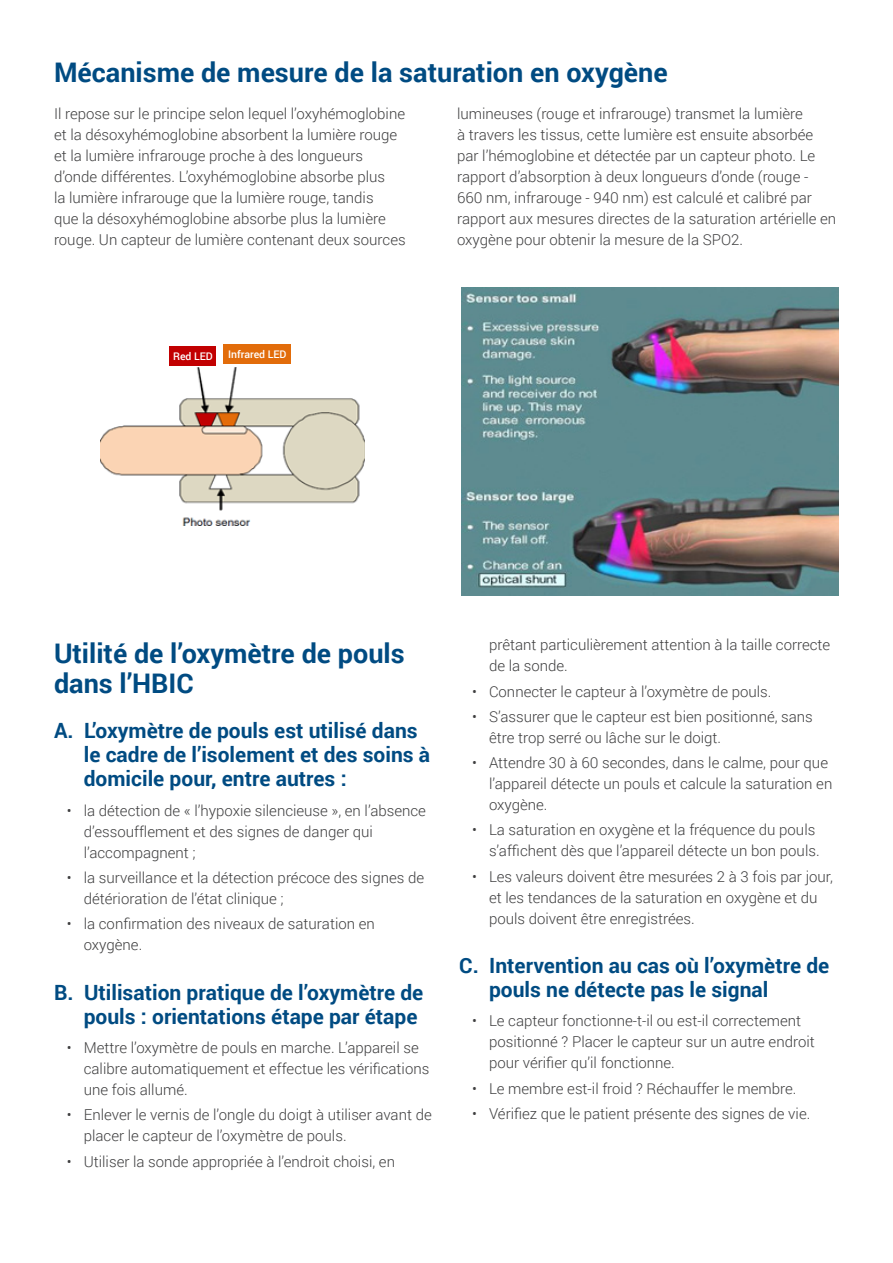
<style>
.page{position:relative;width:893px;height:1263px;background:#fff}
.page>*{position:absolute;margin:0;border:0;box-sizing:border-box;transform-origin:0 0}
.t1{font:700 27px/30px "Roboto";color:#004b82}
.t2{font:700 21px/24px "Roboto";color:#004b82}
.t3{font:300 15px/21px "Roboto";color:#3e3e3f}
.t4{font:500 10.5px "Roboto";color:#fff}
</style>
<div class="page">
<img style="left:101px;top:368px;width:263px;height:158px">
<div style="left:169px;top:346px;width:47px;height:20px;background:#c20001"></div>
<div style="left:223px;top:344px;width:68px;height:20px;background:#e26c0a"></div>
<img style="left:461px;top:287px;width:378px;height:308px">
<h1 class="t1" style="left:54px;top:57px;width:615px">Mécanisme de mesure de la saturation en oxygène</h1>
<p class="t3" style="left:54px;top:103px;width:353px">Il repose sur le principe selon lequel l’oxyhémoglobine et la désoxyhémoglobine absorbent la lumière rouge et la lumière infrarouge proche à des longueurs d’onde différentes. L’oxyhémoglobine absorbe plus<br>la lumière infrarouge que la lumière rouge, tandis<br>que la désoxyhémoglobine absorbe plus la lumière rouge. Un capteur de lumière contenant deux sources</p>
<p class="t3" style="left:457px;top:103px;width:381px">lumineuses (rouge et infrarouge) transmet la lumière<br>à travers les tissus, cette lumière est ensuite absorbée par l’hémoglobine et détectée par un capteur photo. Le rapport d’absorption à deux longueurs d’onde (rouge - 660 nm, infrarouge - 940 nm) est calculé et calibré par rapport aux mesures directes de la saturation artérielle en oxygène pour obtenir la mesure de la SPO2.</p>
<p class="t4" style="left:173px;top:349px;width:41px">Red LED</p>
<p class="t4" style="left:228px;top:347px;width:60px">Infrared LED</p>
<h1 class="t1" style="left:54px;top:637px;width:352px">Utilité de l’oxymètre de pouls dans l’HBIC</h1>
<h2 class="t2" style="left:84px;top:718px;width:348px;text-indent:-30px">A. L’oxymètre de pouls est utilisé dans le cadre de l’isolement et des soins à domicile pour, entre autres :</h2>
<p class="t3" style="left:84px;top:799px;width:344px;text-indent:-17px">• la détection de « l’hypoxie silencieuse », en l’absence d’essoufflement et des signes de danger qui l’accompagnent ;</p>
<p class="t3" style="left:84px;top:867px;width:342px;text-indent:-17px">• la surveillance et la détection précoce des signes de détérioration de l’état clinique ;</p>
<p class="t3" style="left:84px;top:913px;width:293px;text-indent:-17px">• la confirmation des niveaux de saturation en oxygène.</p>
<h2 class="t2" style="left:54px;top:979px;width:371px;text-align:right">B. Utilisation pratique de l’oxymètre de pouls : orientations étape par étape</h2>
<p class="t3" style="left:84px;top:1037px;width:347px;text-indent:-17px">• Mettre l’oxymètre de pouls en marche. L’appareil se calibre automatiquement et effectue les vérifications une fois allumé.</p>
<p class="t3" style="left:84px;top:1104px;width:349px;text-indent:-17px">• Enlever le vernis de l’ongle du doigt à utiliser avant de placer le capteur de l’oxymètre de pouls.</p>
<p class="t3" style="left:67px;top:1150px;width:330px">• Utiliser la sonde appropriée à l’endroit choisi, en</p>
<p class="t3" style="left:489px;top:634px;width:343px">prêtant particulièrement attention à la taille correcte de la sonde.</p>
<p class="t3" style="left:472px;top:680px;width:301px">• Connecter le capteur à l’oxymètre de pouls.</p>
<p class="t3" style="left:489px;top:705px;width:325px;text-indent:-17px">• S’assurer que le capteur est bien positionné, sans être trop serré ou lâche sur le doigt.</p>
<p class="t3" style="left:489px;top:752px;width:345px;text-indent:-17px">• Attendre 30 à 60 secondes, dans le calme, pour que l’appareil détecte un pouls et calcule la saturation en oxygène.</p>
<p class="t3" style="left:472px;top:819px;width:349px;text-align:right">• La saturation en oxygène et la fréquence du pouls s’affichent dès que l’appareil détecte un bon pouls.</p>
<p class="t3" style="left:489px;top:865px;width:345px;text-indent:-17px">• Les valeurs doivent être mesurées 2 à 3 fois par jour, et les tendances de la saturation en oxygène et du pouls doivent être enregistrées.</p>
<h2 class="t2" style="left:489px;top:953px;width:342px;text-indent:-30px">C. Intervention au cas où l’oxymètre de pouls ne détecte pas le signal</h2>
<p class="t3" style="left:489px;top:1010px;width:327px;text-indent:-17px">• Le capteur fonctionne-t-il ou est-il correctement positionné ? Placer le capteur sur un autre endroit pour vérifier qu’il fonctionne.</p>
<p class="t3" style="left:472px;top:1077px;width:326px">• Le membre est-il froid ? Réchauffer le membre.</p>
<p class="t3" style="left:472px;top:1103px;width:340px">• Vérifiez que le patient présente des signes de vie.</p>
</div>
